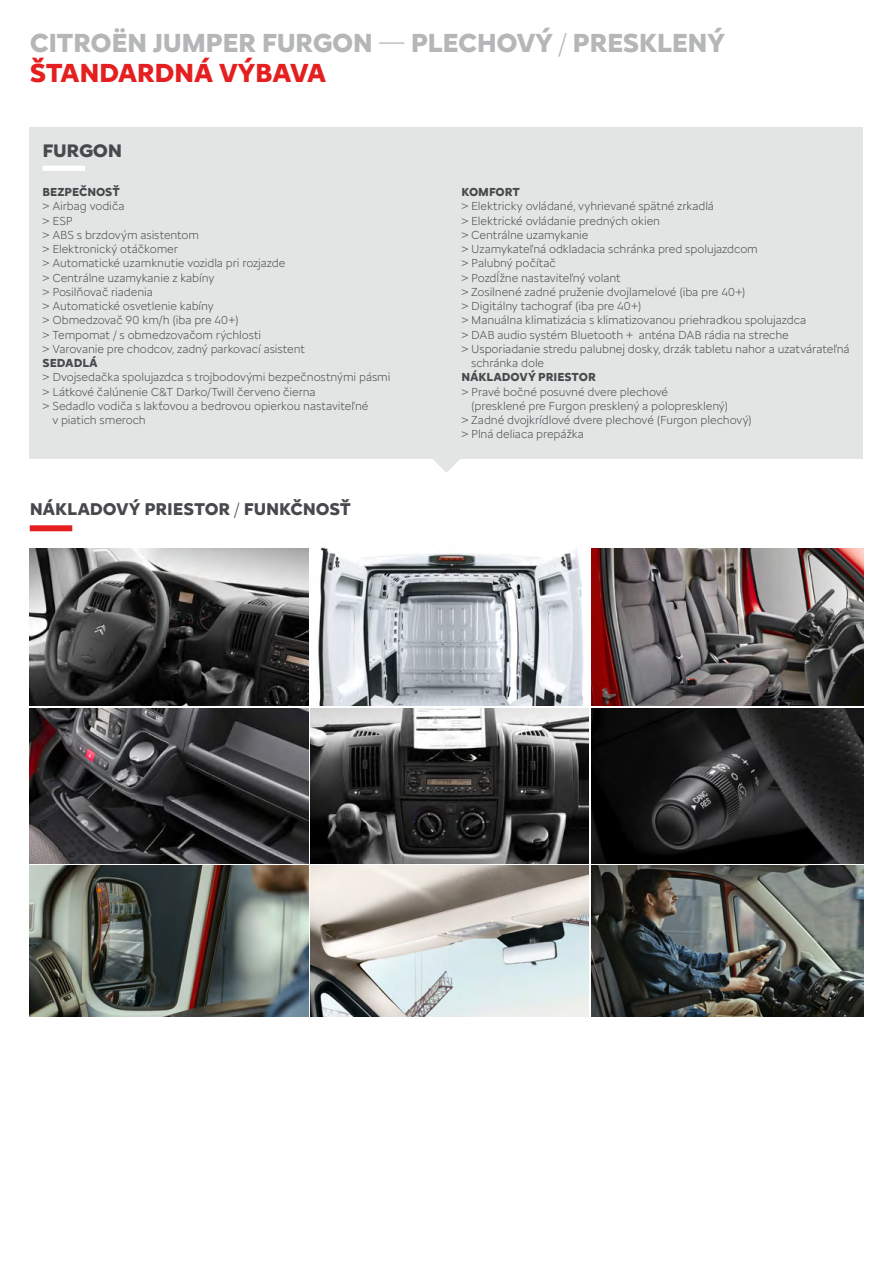
<style>
.page{position:relative;width:893px;height:1263px;background:#fff}
.page>*{position:absolute;margin:0;border:0;box-sizing:border-box;transform-origin:0 0}
.Norm_ln{font:700 27px "Citroen Type";letter-spacing:-.02em;color:#b5b6b8}
.Norm_ln-2{font:700 27px "Citroen Type";letter-spacing:-.02em;color:#e51f1f}
.zakladny{font:700 18.75px "Citroen Type";letter-spacing:-.02em;color:#47494d}
._01_-_mt_-_text{font:700 17.7px "Citroen Type";letter-spacing:-.01em;color:#47494d}
.zakladny-2{font:300 12px/14.2px "Citroen Type";letter-spacing:-.005em;color:#47494d}
.Normálny{font:300 12px "Citroen Type";letter-spacing:-.005em;color:#47494d}
.zakladny-3{font:700 12px "Citroen Type";letter-spacing:-.005em;color:#47494d}
.s1{font-weight:300}
</style>
<div class="page">
<div style="left:30px;top:128px;width:833px;height:331px;background:#e3e4e4"></div>
<img style="left:30px;top:708px;width:278px;height:155px">
<img style="left:30px;top:865px;width:278px;height:151px">
<img style="left:310px;top:865px;width:279px;height:151px">
<img style="left:310px;top:708px;width:279px;height:155px">
<img style="left:591px;top:708px;width:272px;height:155px">
<img style="left:591px;top:865px;width:272px;height:151px">
<img style="left:30px;top:549px;width:278px;height:157px">
<img style="left:318px;top:547px;width:266px;height:159px">
<img style="left:591px;top:549px;width:272px;height:157px">
<svg style="left:433px;top:459px;width:27px;height:14px"></svg>
<div style="left:30px;top:525px;width:42px;height:6px;background:#e51f1f"></div>
<div style="left:43px;top:166px;width:42px;height:5px;background:#fff"></div>
<p class="Norm_ln" style="left:30px;top:23px;width:697px">CITROËN JUMPER FURGON <span class="s1">—</span> PLECHOVÝ <span class="s1">/</span> PRESKLENÝ</p>
<p class="Norm_ln-2" style="left:30px;top:53px;width:298px">ŠTANDARDNÁ VÝBAVA</p>
<p class="zakladny" style="left:43px;top:137px;width:81px">FURGON</p>
<p class="zakladny-3" style="left:43px;top:183px;width:79px">BEZPEČNOSŤ</p>
<p class="zakladny-2" style="left:43px;top:199px;width:84px">&gt; Airbag vodiča</p>
<p class="zakladny-2" style="left:43px;top:213px;width:32px">&gt; ESP</p>
<p class="zakladny-2" style="left:43px;top:227px;width:158px">&gt; ABS s brzdovým asistentom</p>
<p class="zakladny-2" style="left:43px;top:241px;width:137px">&gt; Elektronický otáčkomer</p>
<p class="zakladny-2" style="left:43px;top:256px;width:244px">&gt; Automatické uzamknutie vozidla pri rozjazde</p>
<p class="zakladny-2" style="left:43px;top:270px;width:173px">&gt; Centrálne uzamykanie z kabíny</p>
<p class="zakladny-2" style="left:43px;top:284px;width:112px">&gt; Posilňovač riadenia</p>
<p class="zakladny-2" style="left:43px;top:298px;width:173px">&gt; Automatické osvetlenie kabíny</p>
<p class="zakladny-2" style="left:43px;top:313px;width:198px">&gt; Obmedzovač 90 km/h (iba pre 40+)</p>
<p class="Normálny" style="left:43px;top:326px;width:220px">&gt; Tempomat / s obmedzovačom rýchlosti</p>
<p class="zakladny-2" style="left:43px;top:341px;width:264px">&gt; Varovanie pre chodcov, zadný parkovací asistent</p>
<p class="zakladny-3" style="left:43px;top:354px;width:57px">SEDADLÁ</p>
<p class="zakladny-2" style="left:43px;top:370px;width:349px">&gt; Dvojsedačka spolujazdca s trojbodovými bezpečnostnými pásmi</p>
<p class="Normálny" style="left:43px;top:383px;width:275px">&gt; Látkové čalúnenie C&amp;T Darko/Twill červeno čierna</p>
<p class="zakladny-2" style="left:52px;top:398px;width:318px;text-indent:-10px">&gt; Sedadlo vodiča s lakťovou a bedrovou opierkou nastaviteľné v piatich smeroch</p>
<p class="_01_-_mt_-_text" style="left:30px;top:495px;width:323px">NÁKLADOVÝ PRIESTOR <span class="s1">/</span> FUNKČNOSŤ</p>
<p class="zakladny-3" style="left:461px;top:183px;width:60px">KOMFORT</p>
<p class="zakladny-2" style="left:461px;top:199px;width:254px">&gt; Elektricky ovládané, vyhrievané spätné zrkadlá</p>
<p class="zakladny-2" style="left:461px;top:213px;width:200px">&gt; Elektrické ovládanie predných okien</p>
<p class="zakladny-2" style="left:461px;top:227px;width:129px">&gt; Centrálne uzamykanie</p>
<p class="zakladny-2" style="left:461px;top:241px;width:298px">&gt; Uzamykateľná odkladacia schránka pred spolujazdcom</p>
<p class="zakladny-2" style="left:461px;top:256px;width:96px">&gt; Palubný počítač</p>
<p class="zakladny-2" style="left:461px;top:270px;width:161px">&gt; Pozdĺžne nastaviteľný volant</p>
<p class="zakladny-2" style="left:461px;top:284px;width:286px">&gt; Zosilnené zadné pruženie dvojlamelové (iba pre 40+)</p>
<p class="zakladny-2" style="left:461px;top:298px;width:182px">&gt; Digitálny tachograf (iba pre 40+)</p>
<p class="zakladny-2" style="left:461px;top:313px;width:346px">&gt; Manuálna klimatizácia s klimatizovanou priehradkou spolujazdca</p>
<p class="zakladny-2" style="left:461px;top:327px;width:329px">&gt; DAB audio systém Bluetooth + anténa DAB rádia na streche</p>
<p class="zakladny-2" style="left:471px;top:341px;width:380px;text-indent:-10px">&gt; Usporiadanie stredu palubnej dosky, drzák tabletu nahor a uzatvárateľná schránka dole</p>
<p class="zakladny-3" style="left:461px;top:368px;width:136px">NÁKLADOVÝ PRIESTOR</p>
<p class="zakladny-2" style="left:471px;top:384px;width:258px;text-indent:-10px">&gt; Pravé bočné posuvné dvere plechové<br>(presklené pre Furgon presklený a polopresklený)</p>
<p class="zakladny-2" style="left:461px;top:412px;width:292px">&gt; Zadné dvojkrídlové dvere plechové (Furgon plechový)</p>
<p class="zakladny-2" style="left:461px;top:427px;width:124px">&gt; Plná deliaca prepážka</p>
</div>
